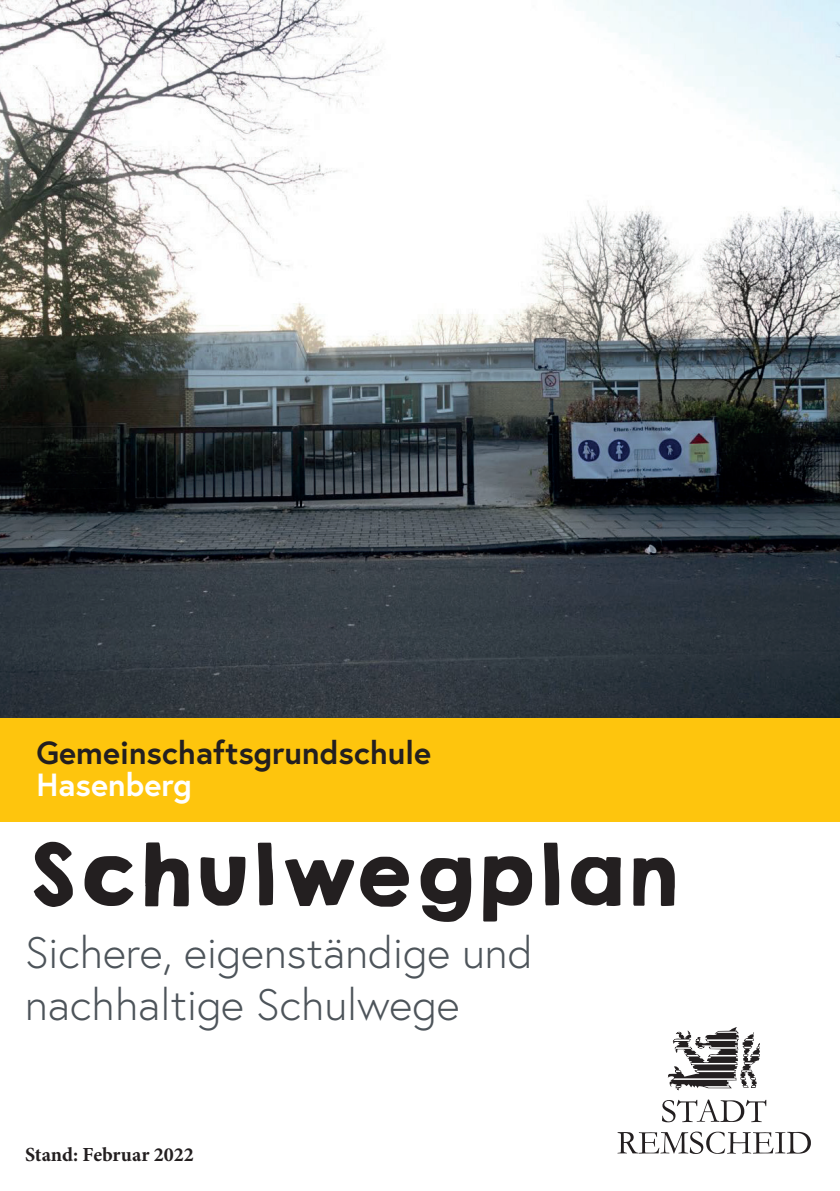
<style>
.page{position:relative;width:840px;height:1191px;background:#fff}
.page>*{position:absolute;margin:0;border:0;box-sizing:border-box;transform-origin:0 0}
.t1{font:76px "KGHAPPY Solid";color:#231f20}
.t2{font:300 44px/52.8px "Europa";color:#4d545a}
.t3{font:700 32px "Europa";color:#231f20}
.t4{font:700 32px "Europa";color:#fff}
.t5{font:700 20px "Minion Pro";color:#231f20}
</style>
<div class="page">
<img style="left:0;top:0;width:839px;height:718px">
<div style="left:0;top:718px;width:839px;height:104px;background:#fec50d"></div>
<svg style="left:667px;top:1027px;width:92px;height:63px"></svg>
<svg style="left:662px;top:1099px;width:103px;height:23px"></svg>
<svg style="left:617px;top:1131px;width:193px;height:23px"></svg>
<p class="t3" style="left:36px;top:730px;width:396px">Gemeinschaftsgrundschule</p>
<p class="t4" style="left:36px;top:762px;width:157px">Hasenberg</p>
<h1 class="t1" style="left:25px;top:816px;width:654px">Schulwegplan</h1>
<p class="t2" style="left:25px;top:925px;width:509px">Sichere, eigenständige und nachhaltige Schulwege</p>
<p class="t5" style="left:25px;top:1140px;width:170px">Stand: Februar 2022</p>
</div>
